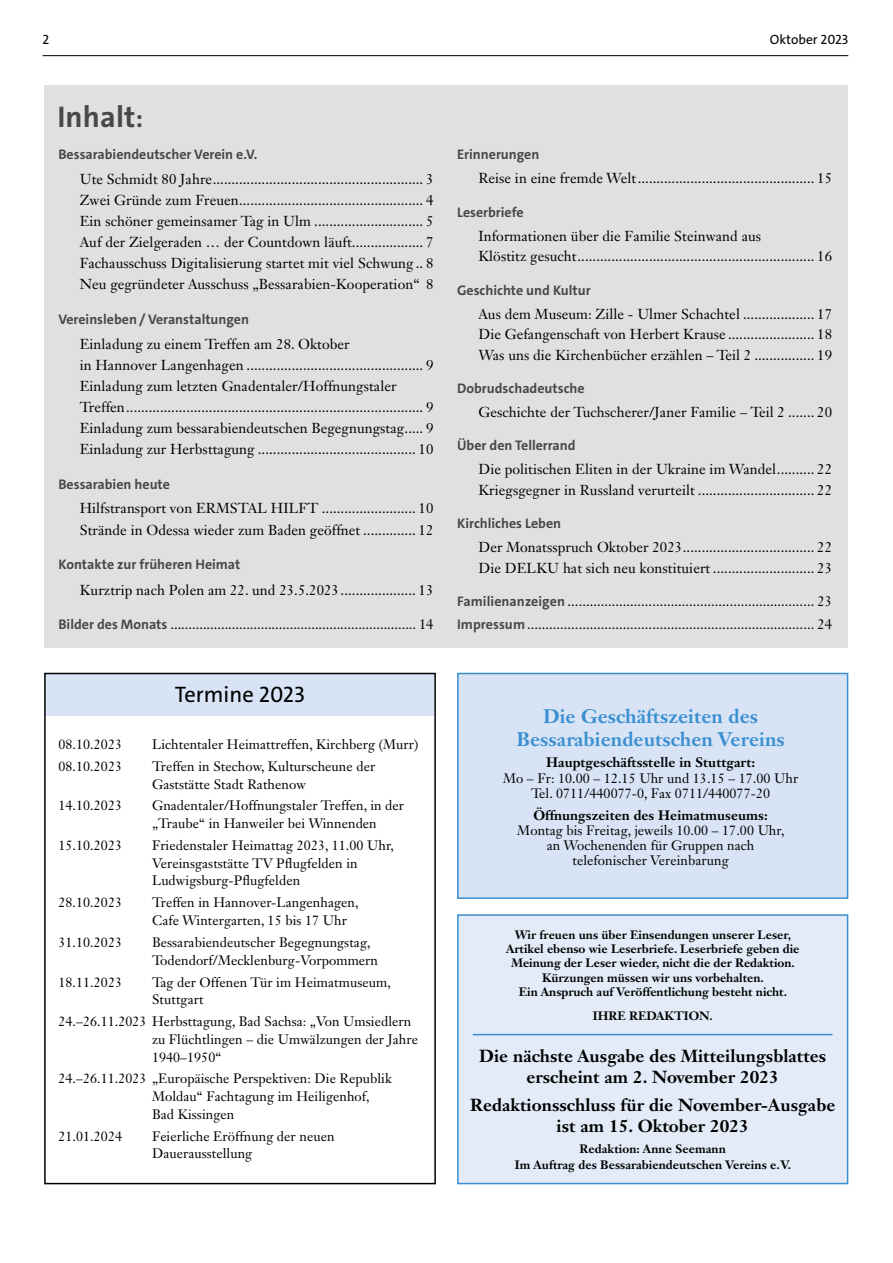
<style>
.page{position:relative;width:893px;height:1263px;background:#fff}
.page>*{position:absolute;margin:0;border:0;box-sizing:border-box;transform-origin:0 0}
.t1{font:700 30px "The Sans";letter-spacing:.005em;color:#484848}
.t2{font:22.5px "The Sans";color:#000}
.t3{font:700 19.35px/23px "Janson Text LT Std";letter-spacing:.005em;color:#398fd1;text-align:center}
.t4{font:700 17.25px/20.7px "Janson Text LT Std";letter-spacing:.005em;color:#000;text-align:center}
.t5{font:14.25px/21.1px "Janson Text LT Std";letter-spacing:.005em;color:#000}
.t6{font:13.95px/23.2px "Janson Text LT Std";color:#000}
.t7{font:700 13.95px "The Sans";color:#484848}
.t8{font:13.5px/17.7px "Janson Text LT Std";letter-spacing:.005em;color:#000}
.t9{font:700 13.5px "Janson Text LT Std";letter-spacing:.005em;color:#000}
.t10{font:13.5px "The Sans";color:#000}
.t11{font:700 12px/14.4px "Janson Text LT Std";color:#000;text-align:center}
.s1{font-size:25.5px}
.s2{font-family:"The Sans";font-weight:700;color:#484848}
</style>
<div class="page">
<hr style="left:43px;top:55px;width:805px;height:1px;background:#000">
<div style="left:45px;top:673px;width:389px;height:42px;background:#d8e4f5"></div>
<div style="left:44px;top:673px;width:392px;height:511px;border:2px solid #000"></div>
<div style="left:45px;top:85px;width:803px;height:563px;background:#e0e0e0"></div>
<div style="left:457px;top:673px;width:391px;height:226px;background:#d8e4f5;border:2px solid #398fd1"></div>
<div style="left:458px;top:915px;width:390px;height:268px;background:#e2ebf7"></div>
<div style="left:457px;top:914px;width:391px;height:270px;border:2px solid #398fd1"></div>
<hr style="left:473px;top:1034px;width:359px;height:1px;background:#398fd1">
<p class="t10" style="left:43px;top:31px;width:8px">2</p>
<p class="t10" style="left:770px;top:31px;width:80px">Oktober 2023</p>
<h1 class="t1" style="left:57px;top:98px;width:87px">Inhalt<span class="s1">:</span></h1>
<p class="t7" style="left:58px;top:146px;width:200px">Bessarabiendeutscher Verein e.V.</p>
<p class="t5" style="left:80px;top:168px;width:355px;text-align:justify">Ute Schmidt 80 Jahre........................................................ 3<br>Zwei Gründe zum Freuen................................................. 4<br>Ein schöner gemeinsamer Tag in Ulm ............................. 5<br>Auf der Zielgeraden … der Countdown läuft................... 7<br>Fachausschuss Digitalisierung startet mit viel Schwung .. 8<br>Neu gegründeter Ausschuss „Bessarabien-Kooperation“ 8</p>
<p class="t7" style="left:58px;top:310px;width:192px">Vereinsleben / Veranstaltungen</p>
<p class="t5" style="left:80px;top:333px;width:355px">Einladung zu einem Treffen am 28. Oktober<br>in Hannover Langenhagen ............................................... 9<br>Einladung zum letzten Gnadentaler/Hoffnungstaler Treffen............................................................................... 9<br>Einladung zum bessarabiendeutschen Begegnungstag..... 9<br>Einladung zur Herbsttagung .......................................... 10</p>
<p class="t7" style="left:58px;top:475px;width:113px">Bessarabien heute</p>
<p class="t5" style="left:80px;top:498px;width:355px">Hilfstransport von ERMSTAL HILFT ......................... 10<br>Strände in Odessa wieder zum Baden geöffnet .............. 12</p>
<p class="t7" style="left:58px;top:556px;width:183px">Kontakte zur früheren Heimat</p>
<p class="t5" style="left:80px;top:579px;width:355px">Kurztrip nach Polen am 22. und 23.5.2023.................... 13</p>
<p class="t6" style="left:58px;top:613px;width:377px"><span class="s2">Bilder des Monats</span> .................................................................... 14</p>
<h2 class="t2" style="left:175px;top:680px;width:132px">Termine 2023</h2>
<p class="t8" style="left:58px;top:735px;width:65px">08.10.2023</p>
<p class="t8" style="left:152px;top:735px;width:268px">Lichtentaler Heimattreffen, Kirchberg (Murr)</p>
<p class="t8" style="left:58px;top:757px;width:65px">08.10.2023</p>
<p class="t8" style="left:152px;top:757px;width:225px">Treffen in Stechow, Kulturscheune der<br>Gaststätte Stadt Rathenow</p>
<p class="t8" style="left:58px;top:797px;width:65px">14.10.2023</p>
<p class="t8" style="left:152px;top:797px;width:254px">Gnadentaler/Hoffnungstaler Treffen, in der „Traube“ in Hanweiler bei Winnenden</p>
<p class="t8" style="left:58px;top:836px;width:65px">15.10.2023</p>
<p class="t8" style="left:152px;top:836px;width:244px">Friedenstaler Heimattag 2023, 11.00 Uhr,<br>Vereinsgaststätte TV Pflugfelden in<br>Ludwigsburg-Pflugfelden</p>
<p class="t8" style="left:58px;top:894px;width:65px">28.10.2023</p>
<p class="t8" style="left:152px;top:894px;width:208px">Treffen in Hannover-Langenhagen,<br>Cafe Wintergarten, 15 bis 17 Uhr</p>
<p class="t8" style="left:58px;top:933px;width:65px">31.10.2023</p>
<p class="t8" style="left:152px;top:933px;width:228px">Bessarabiendeutscher Begegnungstag,<br>Todendorf/Mecklenburg-Vorpommern</p>
<p class="t8" style="left:58px;top:973px;width:65px">18.11.2023</p>
<p class="t8" style="left:152px;top:973px;width:240px">Tag der Offenen Tür im Heimatmuseum,<br>Stuttgart</p>
<p class="t8" style="left:152px;top:1012px;width:268px;text-indent:-94px">24.–26.11.2023 Herbsttagung, Bad Sachsa: „Von Umsiedlern zu Flüchtlingen – die Umwälzungen der Jahre<br>1940–1950“</p>
<p class="t8" style="left:152px;top:1070px;width:241px;text-indent:-94px">24.–26.11.2023 „Europäische Perspektiven: Die Republik<br>Moldau“ Fachtagung im Heiligenhof,<br>Bad Kissingen</p>
<p class="t8" style="left:58px;top:1127px;width:65px">21.01.2024</p>
<p class="t8" style="left:152px;top:1127px;width:184px">Feierliche Eröffnung der neuen<br>Dauerausstellung</p>
<p class="t7" style="left:457px;top:146px;width:84px">Erinnerungen</p>
<p class="t5" style="left:478px;top:168px;width:355px">Reise in eine fremde Welt............................................... 15</p>
<p class="t7" style="left:457px;top:203px;width:68px">Leserbriefe</p>
<p class="t5" style="left:478px;top:225px;width:355px;line-height:20.5px">Informationen über die Familie Steinwand aus<br>Klöstitz gesucht............................................................... 16</p>
<p class="t7" style="left:457px;top:281px;width:135px">Geschichte und Kultur</p>
<p class="t5" style="left:478px;top:303px;width:355px;line-height:20.5px;text-align:justify">Aus dem Museum: Zille - Ulmer Schachtel ................... 17<br>Die Gefangenschaft von Herbert Krause ....................... 18<br>Was uns die Kirchenbücher erzählen – Teil 2 ................ 19</p>
<p class="t7" style="left:457px;top:379px;width:129px">Dobrudschadeutsche</p>
<p class="t5" style="left:478px;top:401px;width:355px">Geschichte der Tuchscherer/Janer Familie – Teil 2 ....... 20</p>
<p class="t7" style="left:457px;top:437px;width:120px">Über den Tellerrand</p>
<p class="t5" style="left:478px;top:459px;width:355px;line-height:20.5px">Die politischen Eliten in der Ukraine im Wandel.......... 22<br>Kriegsgegner in Russland verurteilt ............................... 22</p>
<p class="t7" style="left:457px;top:515px;width:106px">Kirchliches Leben</p>
<p class="t5" style="left:478px;top:537px;width:355px;line-height:20.5px">Der Monatsspruch Oktober 2023................................... 22<br>Die DELKU hat sich neu konstituiert ........................... 23</p>
<p class="t6" style="left:457px;top:590px;width:377px"><span class="s2">Familienanzeigen</span> ................................................................... 23<br><span class="s2">Impressum</span> .............................................................................. 24</p>
<h3 class="t3" style="left:516px;top:705px;width:270px">Die Geschäftszeiten des<br>Bessarabiendeutschen Vereins</h3>
<p class="t9" style="left:546px;top:754px;width:211px">Hauptgeschäftsstelle in Stuttgart:</p>
<p class="t8" style="left:503px;top:770px;width:297px;line-height:15.1px;text-align:center">Mo – Fr: 10.00 – 12.15 Uhr und 13.15 – 17.00 Uhr<br>Tel. 0711/440077-0, Fax 0711/440077-20</p>
<p class="t9" style="left:533px;top:807px;width:236px">Öffnungszeiten des Heimatmuseums:</p>
<p class="t8" style="left:517px;top:823px;width:269px;line-height:15.1px;text-align:center">Montag bis Freitag, jeweils 10.00 – 17.00 Uhr, an Wochenenden für Gruppen nach telefonischer Vereinbarung</p>
<p class="t11" style="left:506px;top:927px;width:295px">Wir freuen uns über Einsendungen unserer Leser, Artikel ebenso wie Leserbriefe. Leserbriefe geben die Meinung der Leser wieder, nicht die der Redaktion.<br>Kürzungen müssen wir uns vorbehalten.<br>Ein Anspruch auf Veröffentlichung besteht nicht.</p>
<p class="t11" style="left:593px;top:1008px;width:122px">IHRE REDAKTION.</p>
<p class="t4" style="left:479px;top:1045px;width:348px">Die nächste Ausgabe des Mitteilungsblattes erscheint am 2. November 2023</p>
<p class="t4" style="left:470px;top:1094px;width:367px">Redaktionsschluss für die November-Ausgabe ist am 15. Oktober 2023</p>
<p class="t11" style="left:515px;top:1140px;width:278px;line-height:16.5px">Redaktion: Anne Seemann<br>Im Auftrag des Bessarabiendeutschen Vereins e.V.</p>
</div>
